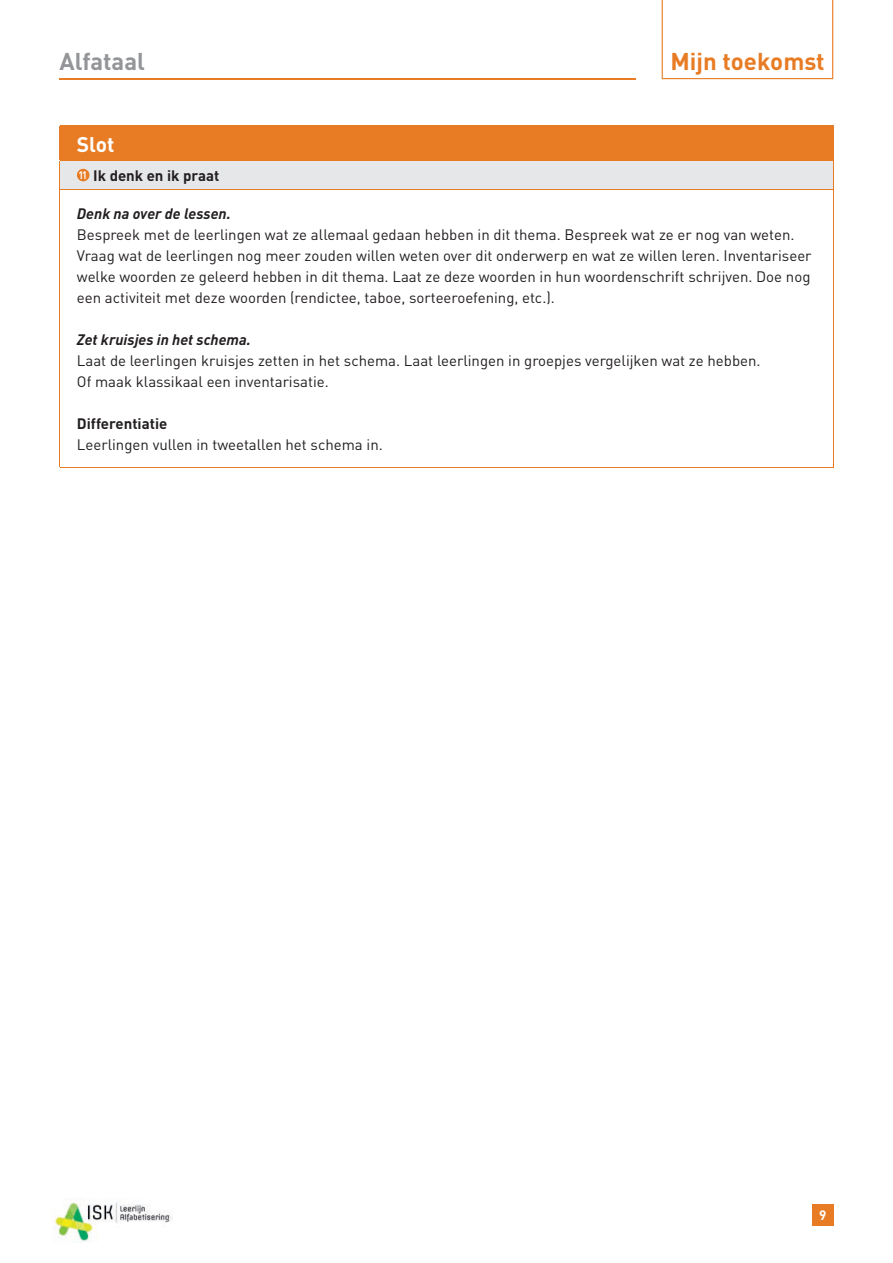
<style>
.page{position:relative;width:893px;height:1263px;background:#fff}
.page>*{position:absolute;margin:0;border:0;box-sizing:border-box;transform-origin:0 0}
.t1{font:700 24px "DIN";color:#e87c24}
.t2{font:700 24px "DIN";color:#939598}
.t3{font:700 21px "DIN";color:#fff}
.t4{font:15px/21px "DIN";color:#231f20}
.t5{font:italic 700 15px "DIN";color:#231f20}
.t6{font:700 15px "DIN";color:#231f20}
.t7{font:700 13.5px "DIN";color:#fff}
</style>
<div class="page">
<div style="left:812px;top:1204px;width:21px;height:21px;background:#e87c24"></div>
<img style="left:55px;top:1202px;width:118px;height:40px">
<hr style="left:60px;top:78px;width:576px;height:1px;background:#e87c24">
<svg style="left:662px;top:0;width:171px;height:79px"></svg>
<div style="left:60px;top:126px;width:773px;height:34px;background:#e87c24"></div>
<div style="left:60px;top:160px;width:773px;height:30px;background:#e6e7e9"></div>
<hr style="left:60px;top:125px;width:773px;height:1px;background:#e87c24">
<hr style="left:833px;top:126px;width:1px;height:34px;background:#e87c24">
<hr style="left:60px;top:160px;width:773px;height:1px;background:#e87c24">
<svg style="left:833px;top:161px;width:1px;height:28px"></svg>
<hr style="left:60px;top:190px;width:1px;height:277px;background:#e87c24">
<hr style="left:60px;top:189px;width:773px;height:1px;background:#e87c24">
<hr style="left:833px;top:190px;width:1px;height:277px;background:#e87c24">
<hr style="left:60px;top:467px;width:773px;height:1px;background:#e87c24">
<div style="left:77px;top:169px;width:12px;height:12px;background:#e87c24;border-radius:50%"></div>
<h1 class="t2" style="left:60px;top:46px;width:87px">Alfataal</h1>
<h1 class="t1" style="left:670px;top:46px;width:156px">Mijn toekomst</h1>
<h2 class="t3" style="left:77px;top:130px;width:39px">Slot</h2>
<p class="t6" style="left:79px;top:166px;width:142px"><sup>11</sup> Ik denk en ik praat</p>
<p class="t5" style="left:77px;top:204px;width:155px">Denk na over de lessen.</p>
<p class="t4" style="left:77px;top:224px;width:736px">Bespreek met de leerlingen wat ze allemaal gedaan hebben in dit thema. Bespreek wat ze er nog van weten.<br>Vraag wat de leerlingen nog meer zouden willen weten over dit onderwerp en wat ze willen leren. Inventariseer welke woorden ze geleerd hebben in dit thema. Laat ze deze woorden in hun woordenschrift schrijven. Doe nog een activiteit met deze woorden (rendictee, taboe, sorteeroefening, etc.).</p>
<p class="t5" style="left:77px;top:330px;width:175px">Zet kruisjes in het schema.</p>
<p class="t4" style="left:77px;top:350px;width:685px">Laat de leerlingen kruisjes zetten in het schema. Laat leerlingen in groepjes vergelijken wat ze hebben.<br>Of maak klassikaal een inventarisatie.</p>
<p class="t6" style="left:77px;top:414px;width:92px">Differentiatie</p>
<p class="t4" style="left:77px;top:434px;width:307px">Leerlingen vullen in tweetallen het schema in.</p>
<p class="t7" style="left:819px;top:1207px;width:9px">9</p>
</div>
